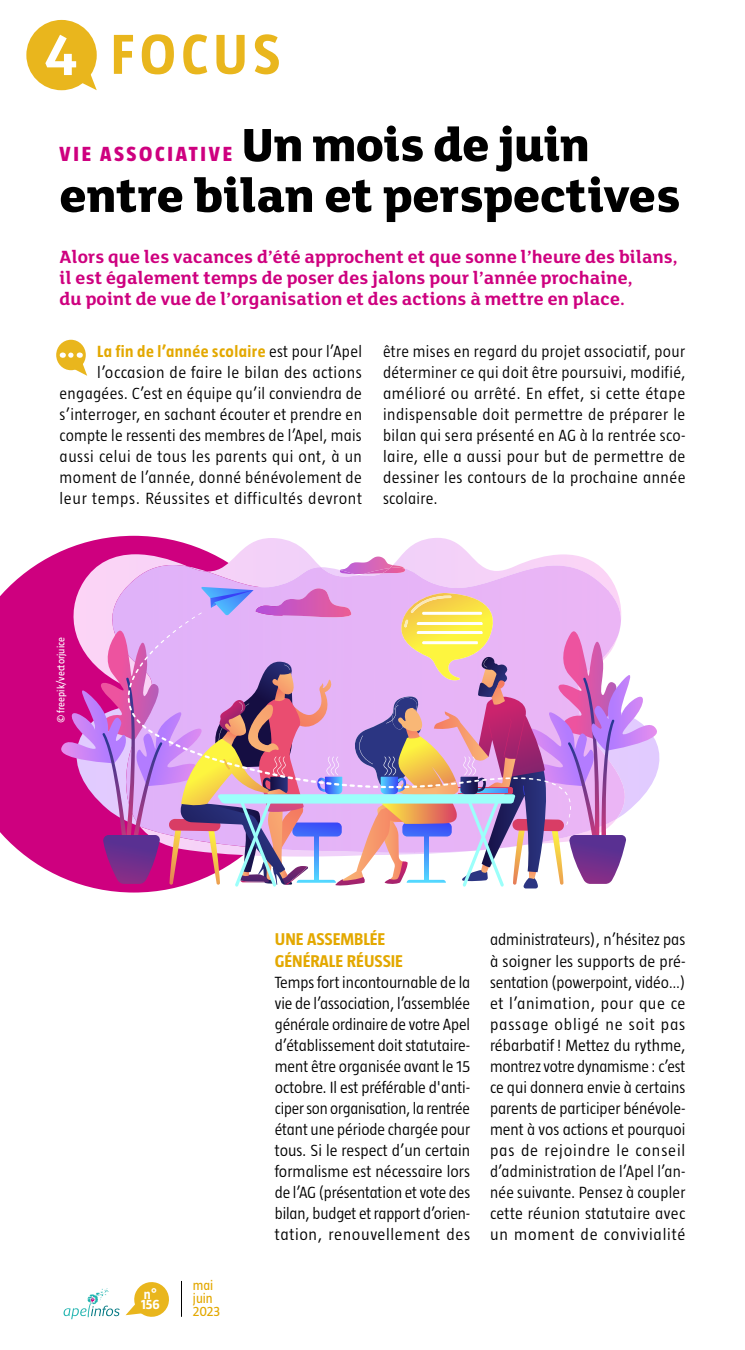
<style>
.page{position:relative;width:745px;height:1350px;background:#fff}
.page>*{position:absolute;margin:0;border:0;box-sizing:border-box;transform-origin:0 0}
.t1{font:700 62.65px "FS Lola";color:#fff}
.t2{font:700 57.75px "Taz";letter-spacing:.09em;color:#e9b61d}
._301-ARTICLE_UNE-TIT{font:800 50.75px/50.8px "FS Lola";color:#000}
._301-ARTICLE_UNE-TIT-2{font:800 21px "Taz";letter-spacing:.13em;color:#ce007f}
._301-ARTICLE_UNE-TIT-3{font:700 19.25px/21px "FS Lola";letter-spacing:.01em;color:#ce007f}
._203-TXT_COURANT-SAN{font:700 17.5px/21px "Taz";color:#e3a800}
._203-TXT_COURANT-SAN-2{font:300 16.62px/21px "Taz";letter-spacing:.025em;color:#000;text-align:justify}
.t3{font:14px "Taz";letter-spacing:-.005em;color:#e3a800}
.t4{font:700 14px "Taz";color:#fff}
._999-LEGENDES{font:10.5px "Taz";color:#fff}
.s1{font-weight:700;color:#e3a800}
</style>
<div class="page">
<div style="left:56px;top:340px;width:30px;height:30px;background:#e9b61d;border-radius:50%"></div>
<svg style="left:69px;top:352px;width:18px;height:24px"></svg>
<hr style="left:181px;top:1280px;width:1px;height:36px;background:#000">
<div style="left:26px;top:20px;width:71px;height:70px;background:#e9b61d;border-radius:50%"></div>
<svg style="left:66px;top:55px;width:31px;height:35px"></svg>
<svg style="left:63px;top:1282px;width:106px;height:37px"></svg>
<svg style="left:0;top:536px;width:174px;height:356px;fill:#ce007f"></svg>
<svg style="left:56px;top:538px;width:559px;height:312px"></svg>
<img style="left:113px;top:565px;width:301px;height:22px">
<img style="left:414px;top:565px;width:194px;height:22px">
<svg style="left:340px;top:556px;width:52px;height:9px"></svg>
<img style="left:340px;top:565px;width:64px;height:9px">
<img style="left:382px;top:567px;width:25px;height:6px">
<svg style="left:57px;top:587px;width:603px;height:301px;background:#cf97c9"></svg>
<p class="t1" style="left:43px;top:19px;width:36px">4</p>
<p class="t2" style="left:111px;top:24px;width:171px">FOCUS</p>
<p class="_301-ARTICLE_UNE-TIT" style="left:60px;top:122px;width:622px;text-indent:181px">Un mois de juin entre bilan et perspectives</p>
<p class="_301-ARTICLE_UNE-TIT-3" style="left:60px;top:247px;width:619px">Alors que les vacances d’été approchent et que sonne l’heure des bilans, il est également temps de poser des jalons pour l’année prochaine,<br>du point de vue de l’organisation et des actions à mettre en place.</p>
<p class="_301-ARTICLE_UNE-TIT-2" style="left:60px;top:143px;width:174px">VIE ASSOCIATIVE</p>
<p class="_203-TXT_COURANT-SAN-2" style="left:60px;top:341px;width:304px;text-align:right"><span class="s1">La fin de l’année scolaire</span> est pour l’Apel l’occasion de faire le bilan des actions engagées. C’est en équipe qu’il conviendra de s’interroger, en sachant écouter et prendre en compte le ressenti des membres de l’Apel, mais aussi celui de tous les parents qui ont, à un moment de l’année, donné bénévolement de leur temps. Réussites et difficultés devront</p>
<p class="_203-TXT_COURANT-SAN-2" style="left:383px;top:341px;width:304px">être mises en regard du projet associatif, pour déterminer ce qui doit être poursuivi, modifié, amélioré ou arrêté. En effet, si cette étape indispensable doit permettre de préparer le bilan qui sera présenté en AG à la rentrée sco&shy;laire, elle a aussi pour but de permettre de dessiner les contours de la prochaine année scolaire.</p>
<p class="_999-LEGENDES" style="left:56px;top:723px;width:88px;rotate:-90deg">© freepik/vectorjuice</p>
<p class="t4" style="left:144px;top:1286px;width:15px">n°</p>
<p class="t4" style="left:141px;top:1297px;width:20px">156</p>
<p class="t3" style="left:193px;top:1277px;width:22px">mai</p>
<p class="t3" style="left:193px;top:1290px;width:21px">juin</p>
<p class="t3" style="left:193px;top:1303px;width:29px">2023</p>
<p class="_203-TXT_COURANT-SAN" style="left:274px;top:929px;width:130px">UNE ASSEMBLÉE<br>GÉNÉRALE RÉUSSIE</p>
<p class="_203-TXT_COURANT-SAN-2" style="left:274px;top:971px;width:197px">Temps fort incontournable de la vie de l’association, l’assemblée générale ordinaire de votre Apel d’établissement doit statutaire&shy;ment être organisée avant le 15 octobre. Il est préférable d'anti&shy;ciper son organisation, la rentrée étant une période chargée pour tous. Si le respect d’un certain formalisme est nécessaire lors de l’AG (présentation et vote des bilan, budget et rapport d’orien&shy;tation, renouvellement des</p>
<p class="_203-TXT_COURANT-SAN-2" style="left:489px;top:929px;width:197px">administrateurs), n’hésitez pas à soigner les supports de pré&shy;sentation (powerpoint, vidéo…) et l’animation, pour que ce passage obligé ne soit pas rébarbatif! Mettez du rythme, montrez votre dynamisme: c’est ce qui donnera envie à certains parents de participer bénévole&shy;ment à vos actions et pourquoi pas de rejoindre le conseil d’administration de l’Apel l’an&shy;née suivante. Pensez à coupler cette réunion statutaire avec un moment de convivialité</p>
</div>
